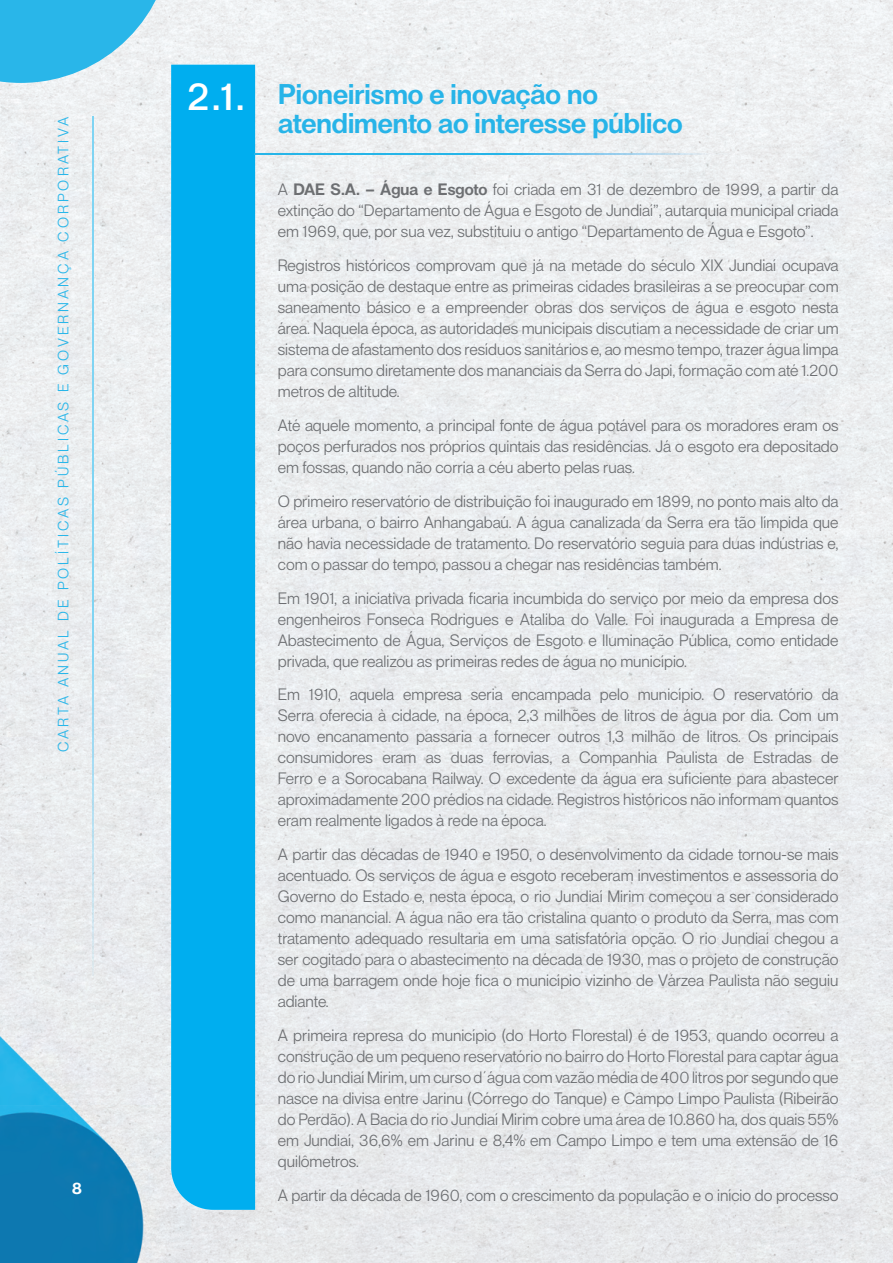
<style>
.page{position:relative;width:893px;height:1263px;background:#fff}
.page>*{position:absolute;margin:0;border:0;box-sizing:border-box;transform-origin:0 0}
.t1{font:600 39px "Standerd";color:#fff}
.t2{font:700 28.5px/28.5px "Standerd";color:#27b4e8}
.t3{font:16.5px/21px "Standerd";color:#6d6f72;text-align:justify}
.t4{font:800 16.5px "Standerd";color:#fff}
.t5{font:15px "Standerd";letter-spacing:.2em;color:#29b6e9}
.s1{font-weight:700}
</style>
<div class="page">
<img style="left:0;top:0;width:893px;height:1263px">
<div style="left:171px;top:65px;width:84px;height:1145px;background:#00aeef"></div>
<svg style="left:0;top:0;width:172px;height:83px"></svg>
<img style="left:256px;top:153px;width:478px;height:2px">
<img style="left:92px;top:117px;width:2px;height:859px">
<p class="t5" style="left:54px;top:752px;width:636px;rotate:-90deg">CARTA ANUAL DE POLÍTICAS PÚBLICAS E GOVERNANÇA CORPORATIVA</p>
<p class="t4" style="left:72px;top:1178px;width:11px">8</p>
<h1 class="t1" style="left:187px;top:73px;width:59px">2.1.</h1>
<h2 class="t2" style="left:278px;top:79px;width:406px">Pioneirismo e inovação no atendimento ao interesse público</h2>
<p class="t3" style="left:278px;top:179px;width:562px">A <span class="s1">DAE S.A. – Água e Esgoto</span> foi criada em 31 de dezembro de 1999, a partir da extinção do “Departamento de Água e Esgoto de Jundiaí”, autarquia municipal criada em 1969, que, por sua vez, substituiu o antigo “Departamento de Água e Esgoto”.</p>
<p class="t3" style="left:278px;top:255px;width:562px">Registros históricos comprovam que já na metade do século XIX Jundiaí ocupava uma posição de destaque entre as primeiras cidades brasileiras a se preocupar com saneamento básico e a empreender obras dos serviços de água e esgoto nesta área. Naquela época, as autoridades municipais discutiam a necessidade de criar um sistema de afastamento dos resíduos sanitários e, ao mesmo tempo, trazer água limpa para consumo diretamente dos mananciais da Serra do Japi, formação com até 1.200 metros de altitude.</p>
<p class="t3" style="left:278px;top:414px;width:562px">Até aquele momento, a principal fonte de água potável para os moradores eram os poços perfurados nos próprios quintais das residências. Já o esgoto era depositado em fossas, quando não corria a céu aberto pelas ruas.</p>
<p class="t3" style="left:278px;top:490px;width:562px">O primeiro reservatório de distribuição foi inaugurado em 1899, no ponto mais alto da área urbana, o bairro Anhangabaú. A água canalizada da Serra era tão límpida que não havia necessidade de tratamento. Do reservatório seguia para duas indústrias e, com o passar do tempo, passou a chegar nas residências também.</p>
<p class="t3" style="left:278px;top:587px;width:562px">Em 1901, a iniciativa privada ficaria incumbida do serviço por meio da empresa dos engenheiros Fonseca Rodrigues e Ataliba do Valle. Foi inaugurada a Empresa de Abastecimento de Água, Serviços de Esgoto e Iluminação Pública, como entidade privada, que realizou as primeiras redes de água no município.</p>
<p class="t3" style="left:278px;top:684px;width:562px">Em 1910, aquela empresa seria encampada pelo município. O reservatório da Serra oferecia à cidade, na época, 2,3 milhões de litros de água por dia. Com um novo encanamento passaria a fornecer outros 1,3 milhão de litros. Os principais consumidores eram as duas ferrovias, a Companhia Paulista de Estradas de Ferro e a Sorocabana Railway. O excedente da água era suficiente para abastecer aproximadamente 200 prédios na cidade. Registros históricos não informam quantos eram realmente ligados à rede na época.</p>
<p class="t3" style="left:278px;top:843px;width:562px">A partir das décadas de 1940 e 1950, o desenvolvimento da cidade tornou-se mais acentuado. Os serviços de água e esgoto receberam investimentos e assessoria do Governo do Estado e, nesta época, o rio Jundiaí Mirim começou a ser considerado como manancial. A água não era tão cristalina quanto o produto da Serra, mas com tratamento adequado resultaria em uma satisfatória opção. O rio Jundiaí chegou a ser cogitado para o abastecimento na década de 1930, mas o projeto de construção de uma barragem onde hoje fica o município vizinho de Várzea Paulista não seguiu adiante.</p>
<p class="t3" style="left:278px;top:1024px;width:562px">A primeira represa do município (do Horto Florestal) é de 1953, quando ocorreu a construção de um pequeno reservatório no bairro do Horto Florestal para captar água do rio Jundiaí Mirim, um curso d´água com vazão média de 400 litros por segundo que nasce na divisa entre Jarinu (Córrego do Tanque) e Campo Limpo Paulista (Ribeirão do Perdão). A Bacia do rio Jundiaí Mirim cobre uma área de 10.860 ha, dos quais 55% em Jundiaí, 36,6% em Jarinu e 8,4% em Campo Limpo e tem uma extensão de 16 quilômetros.</p>
<p class="t3" style="left:278px;top:1184px;width:562px">A partir da década de 1960, com o crescimento da população e o início do processo</p>
</div>
